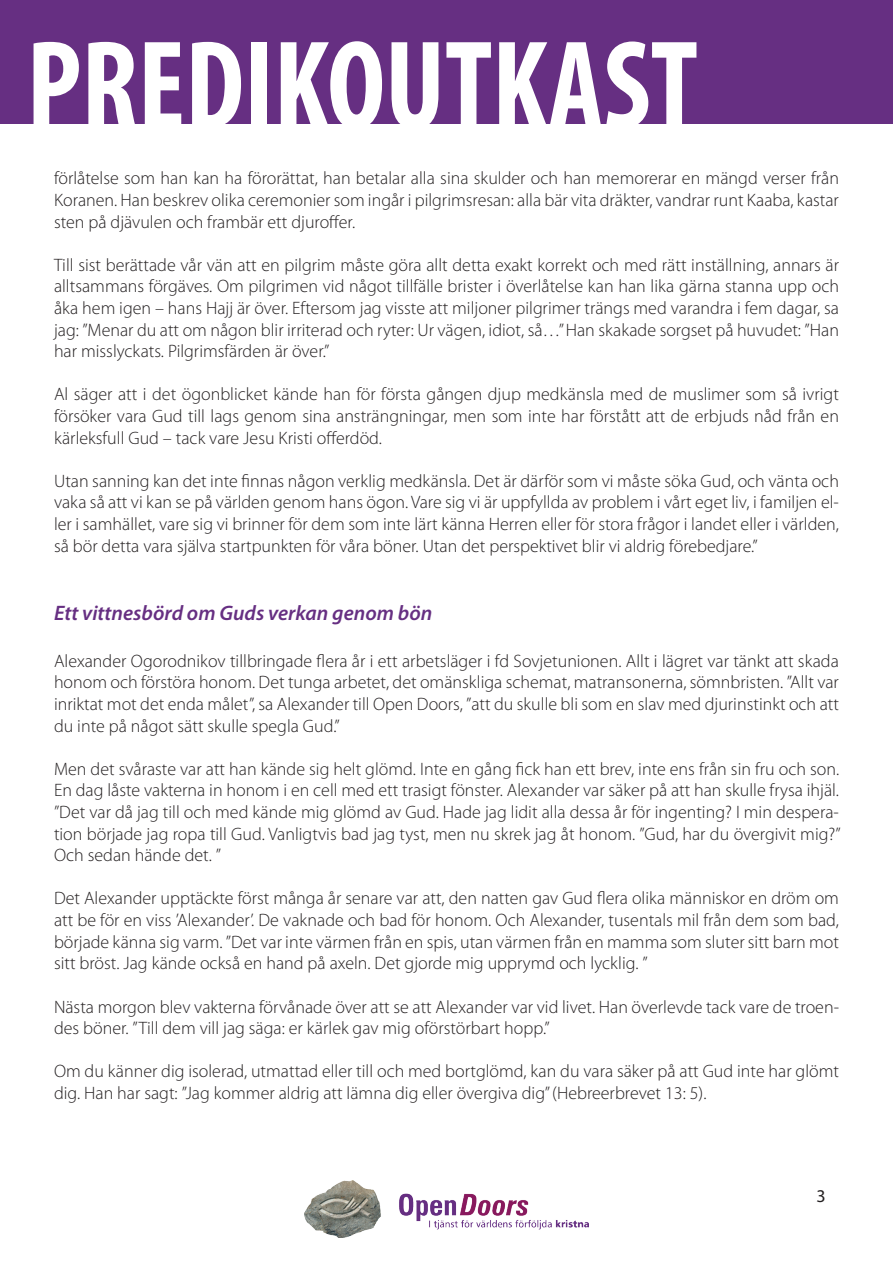
<style>
.page{position:relative;width:893px;height:1263px;background:#fff}
.page>*{position:absolute;margin:0;border:0;box-sizing:border-box;transform-origin:0 0}
.t1{font:700 condensed 127.2px "Myriad Pro";color:#fff;scale:.94 1}
.t2{font:italic 600 21px "Myriad Pro";color:#662f82}
.t3{font:300 18px/21.6px "Myriad Pro";color:#231f20;text-align:justify}
.t4{font:18px "Myriad Pro";color:#231f20}
</style>
<div class="page">
<img style="left:305px;top:1180px;width:283px;height:58px">
<div style="left:0;top:0;width:893px;height:124px;background:#662f82"></div>
<h1 class="t1" style="left:27px;top:6px;width:715px">PREDIKOUTKAST</h1>
<p class="t3" style="left:54px;top:167px;width:786px">förlåtelse som han kan ha förorättat, han betalar alla sina skulder och han memorerar en mängd verser från Koranen. Han beskrev olika ceremonier som ingår i pilgrimsresan: alla bär vita dräkter, vandrar runt Kaaba, kastar sten på djävulen och frambär ett djuroffer.</p>
<p class="t3" style="left:54px;top:254px;width:787px">Till sist berättade vår vän att en pilgrim måste göra allt detta exakt korrekt och med rätt inställning, annars är alltsammans förgäves. Om pilgrimen vid något tillfälle brister i överlåtelse kan han lika gärna stanna upp och åka hem igen – hans Hajj är över. Eftersom jag visste att miljoner pilgrimer trängs med varandra i fem dagar, sa jag: ”Menar du att om någon blir irriterad och ryter: Ur vägen, idiot, så…” Han skakade sorgset på huvudet: ”Han har misslyckats. Pilgrimsfärden är över.”</p>
<p class="t3" style="left:54px;top:383px;width:786px">Al säger att i det ögonblicket kände han för första gången djup medkänsla med de muslimer som så ivrigt försöker vara Gud till lags genom sina ansträngningar, men som inte har förstått att de erbjuds nåd från en kärleksfull Gud – tack vare Jesu Kristi offerdöd.</p>
<p class="t3" style="left:54px;top:470px;width:786px">Utan sanning kan det inte finnas någon verklig medkänsla. Det är därför som vi måste söka Gud, och vänta och vaka så att vi kan se på världen genom hans ögon. Vare sig vi är uppfyllda av problem i vårt eget liv, i familjen el&shy;ler i samhället, vare sig vi brinner för dem som inte lärt känna Herren eller för stora frågor i landet eller i världen, så bör detta vara själva startpunkten för våra böner. Utan det perspektivet blir vi aldrig förebedjare.”</p>
<p class="t2" style="left:54px;top:600px;width:380px">Ett vittnesbörd om Guds verkan genom bön</p>
<p class="t3" style="left:54px;top:650px;width:786px">Alexander Ogorodnikov tillbringade flera år i ett arbetsläger i fd Sovjetunionen. Allt i lägret var tänkt att skada honom och förstöra honom. Det tunga arbetet, det omänskliga schemat, matransonerna, sömnbristen. ”Allt var inriktat mot det enda målet”, sa Alexander till Open Doors, ”att du skulle bli som en slav med djurinstinkt och att du inte på något sätt skulle spegla Gud.”</p>
<p class="t3" style="left:54px;top:758px;width:788px">Men det svåraste var att han kände sig helt glömd. Inte en gång fick han ett brev, inte ens från sin fru och son.<br>En dag låste vakterna in honom i en cell med ett trasigt fönster. Alexander var säker på att han skulle frysa ihjäl. ”Det var då jag till och med kände mig glömd av Gud. Hade jag lidit alla dessa år för ingenting? I min despera&shy;tion började jag ropa till Gud. Vanligtvis bad jag tyst, men nu skrek jag åt honom. ”Gud, har du övergivit mig?” Och sedan hände det. ”</p>
<p class="t3" style="left:54px;top:887px;width:786px">Det Alexander upptäckte först många år senare var att, den natten gav Gud flera olika människor en dröm om att be för en viss ’Alexander’. De vaknade och bad för honom. Och Alexander, tusentals mil från dem som bad, började känna sig varm. ”Det var inte värmen från en spis, utan värmen från en mamma som sluter sitt barn mot sitt bröst. Jag kände också en hand på axeln. Det gjorde mig upprymd och lycklig. ”</p>
<p class="t3" style="left:54px;top:995px;width:786px">Nästa morgon blev vakterna förvånade över att se att Alexander var vid livet. Han överlevde tack vare de troen&shy;des böner. ”Till dem vill jag säga: er kärlek gav mig oförstörbart hopp.”</p>
<p class="t3" style="left:54px;top:1060px;width:786px">Om du känner dig isolerad, utmattad eller till och med bortglömd, kan du vara säker på att Gud inte har glömt dig. Han har sagt: ”Jag kommer aldrig att lämna dig eller övergiva dig” (Hebreerbrevet 13: 5).</p>
<p class="t4" style="left:816px;top:1185px;width:11px">3</p>
</div>
